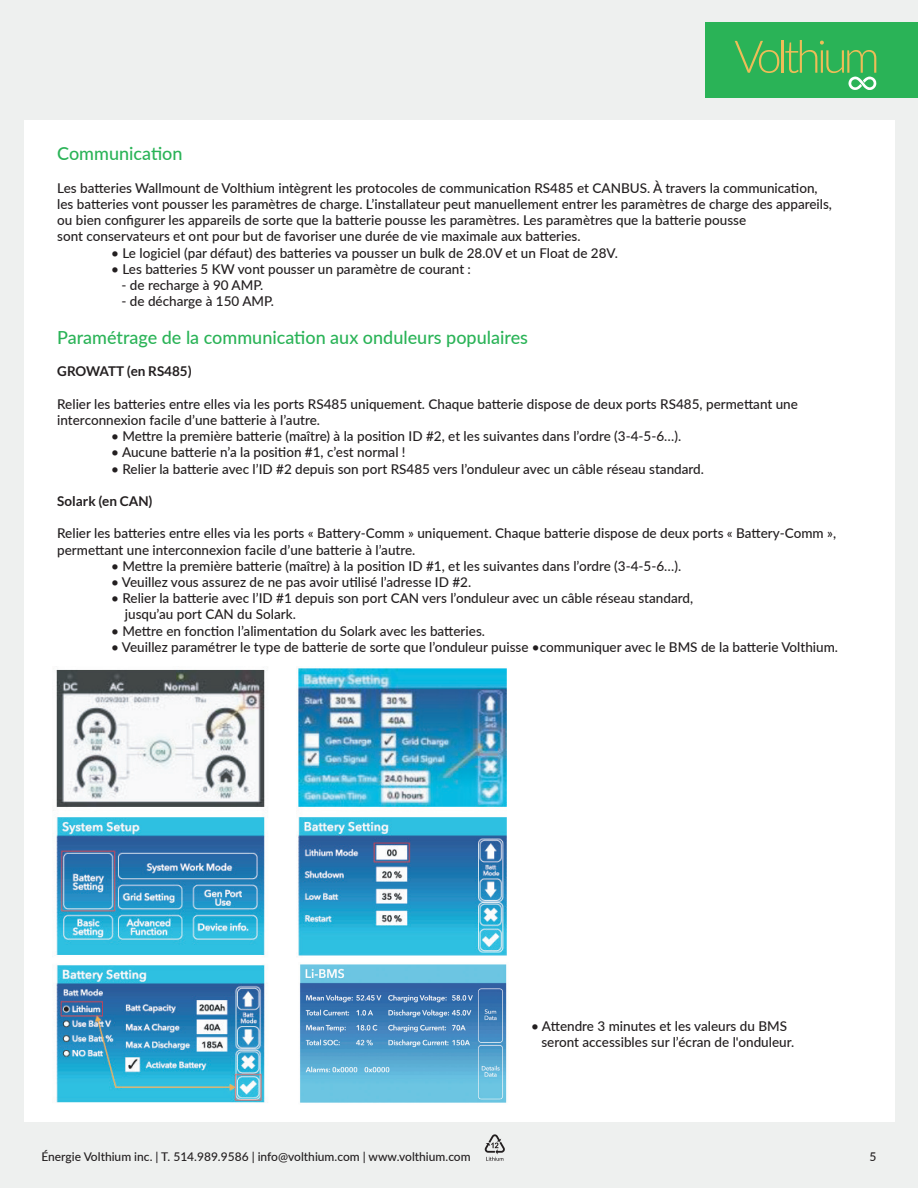
<style>
.page{position:relative;width:918px;height:1188px;background:#eef0ef}
.page>*{position:absolute;margin:0;border:0;box-sizing:border-box;transform-origin:0 0}
.t1{font:500 18px "Lato";color:#2ab357}
.t2{font:500 13.5px/16.2px "Lato";color:#231f20}
.t3{font:700 13.5px "Lato";color:#231f20}
.t4{font:500 12px "Lato";color:#231f20}
</style>
<div class="page">
<svg style="left:485px;top:1134px;width:20px;height:27px"></svg>
<div style="left:706px;top:22px;width:212px;height:75px;background:#2ab357"></div>
<svg style="left:735px;top:41px;width:44px;height:32px"></svg>
<hr style="left:782px;top:40px;width:2px;height:33px;background:#edbd57">
<svg style="left:785px;top:40px;width:92px;height:50px"></svg>
<div style="left:24px;top:120px;width:871px;height:1001px;background:#fff"></div>
<img style="left:53px;top:669px;width:215px;height:434px">
<img style="left:298px;top:668px;width:209px;height:288px">
<img style="left:299px;top:964px;width:208px;height:139px">
<h1 class="t1" style="left:57px;top:141px;width:127px">Communication</h1>
<p class="t2" style="left:57px;top:179px;width:776px">Les batteries Wallmount de Volthium intègrent les protocoles de communication RS485 et CANBUS. À travers la communication, les batteries vont pousser les paramètres de charge. L’installateur peut manuellement entrer les paramètres de charge des appareils, ou bien configurer les appareils de sorte que la batterie pousse les paramètres. Les paramètres que la batterie pousse<br>sont conservateurs et ont pour but de favoriser une durée de vie maximale aux batteries.</p>
<p class="t2" style="left:111px;top:244px;width:508px">• Le logiciel (par défaut) des batteries va pousser un bulk de 28.0V et un Float de 28V.</p>
<p class="t2" style="left:111px;top:260px;width:361px">• Les batteries 5 KW vont pousser un paramètre de courant :</p>
<p class="t2" style="left:121px;top:276px;width:143px">- de recharge à 90 AMP.</p>
<p class="t2" style="left:121px;top:293px;width:154px">- de décharge à 150 AMP.</p>
<h1 class="t1" style="left:57px;top:325px;width:472px">Paramétrage de la communication aux onduleurs populaires</h1>
<p class="t3" style="left:57px;top:364px;width:136px">GROWATT (en RS485)</p>
<p class="t2" style="left:57px;top:395px;width:742px">Relier les batteries entre elles via les ports RS485 uniquement. Chaque batterie dispose de deux ports RS485, permettant une interconnexion facile d’une batterie à l’autre.</p>
<p class="t2" style="left:111px;top:428px;width:572px">• Mettre la première batterie (maître) à la position ID #2, et les suivantes dans l’ordre (3-4-5-6…).</p>
<p class="t2" style="left:111px;top:444px;width:296px">• Aucune batterie n’a la position #1, c’est normal !</p>
<p class="t2" style="left:111px;top:460px;width:594px">• Relier la batterie avec l’ID #2 depuis son port RS485 vers l’onduleur avec un câble réseau standard.</p>
<p class="t3" style="left:57px;top:493px;width:97px">Solark (en CAN)</p>
<p class="t2" style="left:57px;top:525px;width:780px">Relier les batteries entre elles via les ports « Battery-Comm » uniquement. Chaque batterie dispose de deux ports « Battery-Comm », permettant une interconnexion facile d’une batterie à l’autre.</p>
<p class="t2" style="left:111px;top:557px;width:572px">• Mettre la première batterie (maître) à la position ID #1, et les suivantes dans l’ordre (3-4-5-6…).</p>
<p class="t2" style="left:111px;top:573px;width:362px">• Veuillez vous assurez de ne pas avoir utilisé l’adresse ID #2.</p>
<p class="t2" style="left:125px;top:590px;width:570px;text-indent:-14px">• Relier la batterie avec l’ID #1 depuis son port CAN vers l’onduleur avec un câble réseau standard, jusqu’au port CAN du Solark.</p>
<p class="t2" style="left:111px;top:622px;width:375px">• Mettre en fonction l’alimentation du Solark avec les batteries.</p>
<p class="t2" style="left:111px;top:638px;width:728px">• Veuillez paramétrer le type de batterie de sorte que l’onduleur puisse •communiquer avec le BMS de la batterie Volthium.</p>
<p class="t2" style="left:541px;top:1017px;width:254px;text-indent:-10px">• Attendre 3 minutes et les valeurs du BMS seront accessibles sur l’écran de l'onduleur.</p>
<p class="t4" style="left:41px;top:1148px;width:431px">Énergie Volthium inc. | T. 514.989.9586 | info@volthium.com | www.volthium.com</p>
<p class="t4" style="left:869px;top:1148px;width:8px">5</p>
</div>
